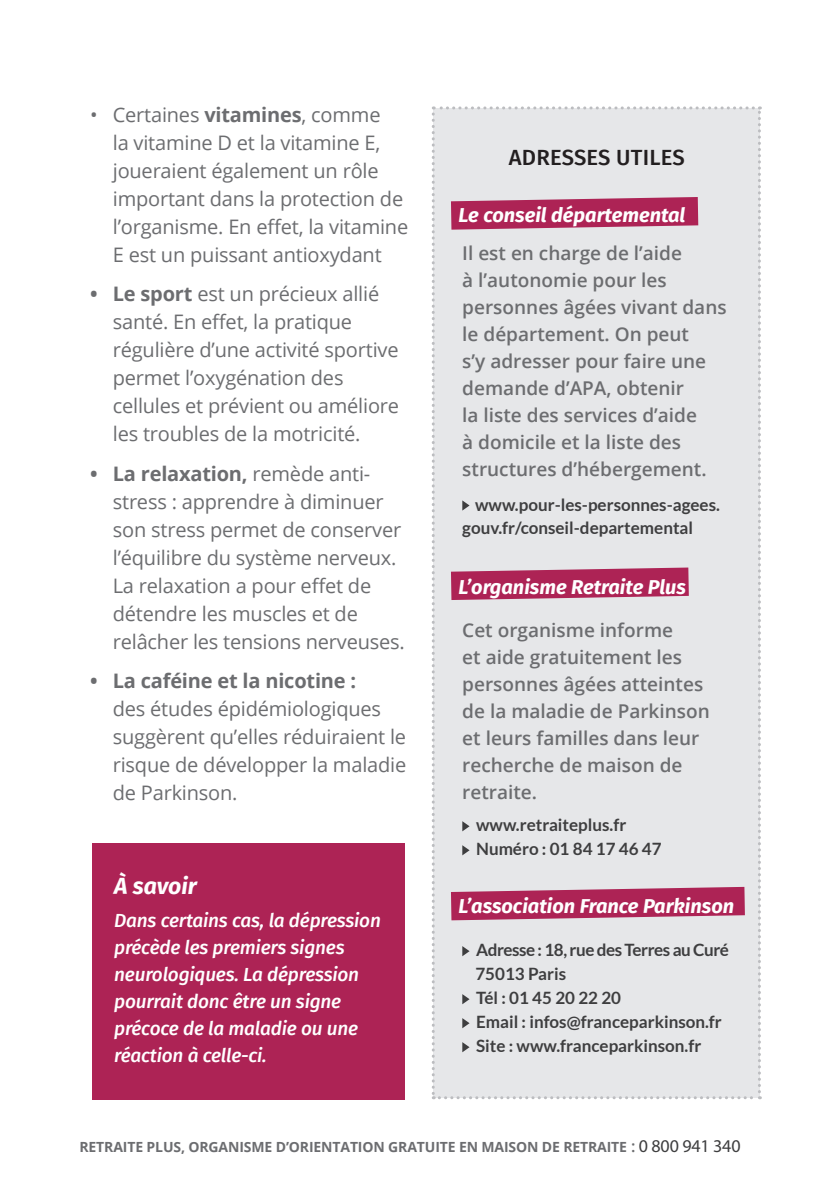
<style>
.page{position:relative;width:840px;height:1191px;background:#fff}
.page>*{position:absolute;margin:0;border:0;box-sizing:border-box;transform-origin:0 0}
.t1{font:italic 700 23px "Fira Sans";color:#fff}
.t2{font:500 22px "Fira Sans";letter-spacing:.01em;color:#231f20}
.t3{font:20px/28px "Open Sans";letter-spacing:-.01em;color:#6c6d70}
.t4{font:italic 700 20px "Fira Sans";color:#fff}
.t5{font:600 19px/27px "Open Sans";color:#6c6d70}
.t6{font:italic 500 19px/27px "Fira Sans";letter-spacing:-.01em;color:#fff}
.t7{font:700 17px/24px "Lato";color:#3e3e3f}
.t8{font:700 14px "Open Sans";letter-spacing:-.01em;color:#6c6d70}
.s1{font-weight:700}
.s2{font-weight:600;font-size:16px}
.s3{font-family:"Myriad Pro";font-weight:400;font-size:18px;color:#3e3e3f}
</style>
<div class="page">
<svg style="left:431px;top:106px;width:329px;height:993px;background:#e1d9de"></svg>
<div style="left:92px;top:843px;width:312px;height:257px;background:#ad2355"></div>
<p class="t3" style="left:113px;top:100px;width:297px;text-indent:-23px">• Certaines <span class="s1">vitamines</span>, comme<br>la vitamine D et la vitamine E, joueraient également un rôle important dans la protection de l’organisme. En effet, la vitamine<br>E est un puissant antioxydant</p>
<p class="t3" style="left:113px;top:279px;width:287px;text-indent:-23px"><span class="s1">• Le sport</span> est un précieux allié santé. En effet, la pratique régulière d’une activité sportive permet l’oxygénation des cellules et prévient ou améliore les troubles de la motricité.</p>
<p class="t3" style="left:113px;top:459px;width:293px;text-indent:-23px"><span class="s1">• La relaxation,</span> remède anti&shy;stress : apprendre à diminuer son stress permet de conserver l’équilibre du système nerveux.<br>La relaxation a pour effet de détendre les muscles et de relâcher les tensions nerveuses.</p>
<p class="t3" style="left:113px;top:666px;width:295px;text-indent:-23px"><span class="s1">• La caféine et la nicotine :<br></span>des études épidémiologiques suggèrent qu’elles réduiraient le risque de développer la maladie de Parkinson.</p>
<p class="t1" style="left:114px;top:866px;width:84px">À savoir</p>
<p class="t6" style="left:114px;top:905px;width:268px">Dans certains cas, la dépression précède les premiers signes neurologiques. La dépression pourrait donc être un signe précoce de la maladie ou une réaction à celle-ci.</p>
<p class="t2" style="left:508px;top:140px;width:177px">ADRESSES UTILES</p>
<p class="t4" style="left:458px;top:198px;width:228px">Le conseil départemental</p>
<p class="t5" style="left:462px;top:239px;width:266px">Il est en charge de l’aide<br>à l’autonomie pour les personnes âgées vivant dans le département. On peut<br>s’y adresser pour faire une demande d’APA, obtenir<br>la liste des services d’aide<br>à domicile et la liste des structures d’hébergement.</p>
<p class="t7" style="left:462px;top:492px;width:259px;line-height:23px;text-indent:13px">www.pour-les-personnes-agees. gouv.fr/conseil-departemental</p>
<p class="t4" style="left:458px;top:570px;width:229px">L’organisme Retraite Plus</p>
<p class="t5" style="left:462px;top:616px;width:249px">Cet organisme informe<br>et aide gratuitement les personnes âgées atteintes de la maladie de Parkinson et leurs familles dans leur recherche de maison de retraite.</p>
<p class="t7" style="left:476px;top:813px;width:187px">www.retraiteplus.fr<br>Numéro : 01 84 17 46 47</p>
<p class="t4" style="left:458px;top:888px;width:277px">L’association France Parkinson</p>
<p class="t7" style="left:475px;top:937px;width:255px">Adresse : 18, rue des Terres au Curé<br>75013 Paris<br>Tél : 01 45 20 22 20<br>Email : infos@franceparkinson.fr<br>Site : www.franceparkinson.fr</p>
<p class="t8" style="left:79px;top:1136px;width:662px">RETRAITE PLUS, ORGANISME D’ORIENTATION GRATUITE EN MAISON DE RETRAITE <span class="s2">:</span> <span class="s3">0 800 941 340</span></p>
</div>
